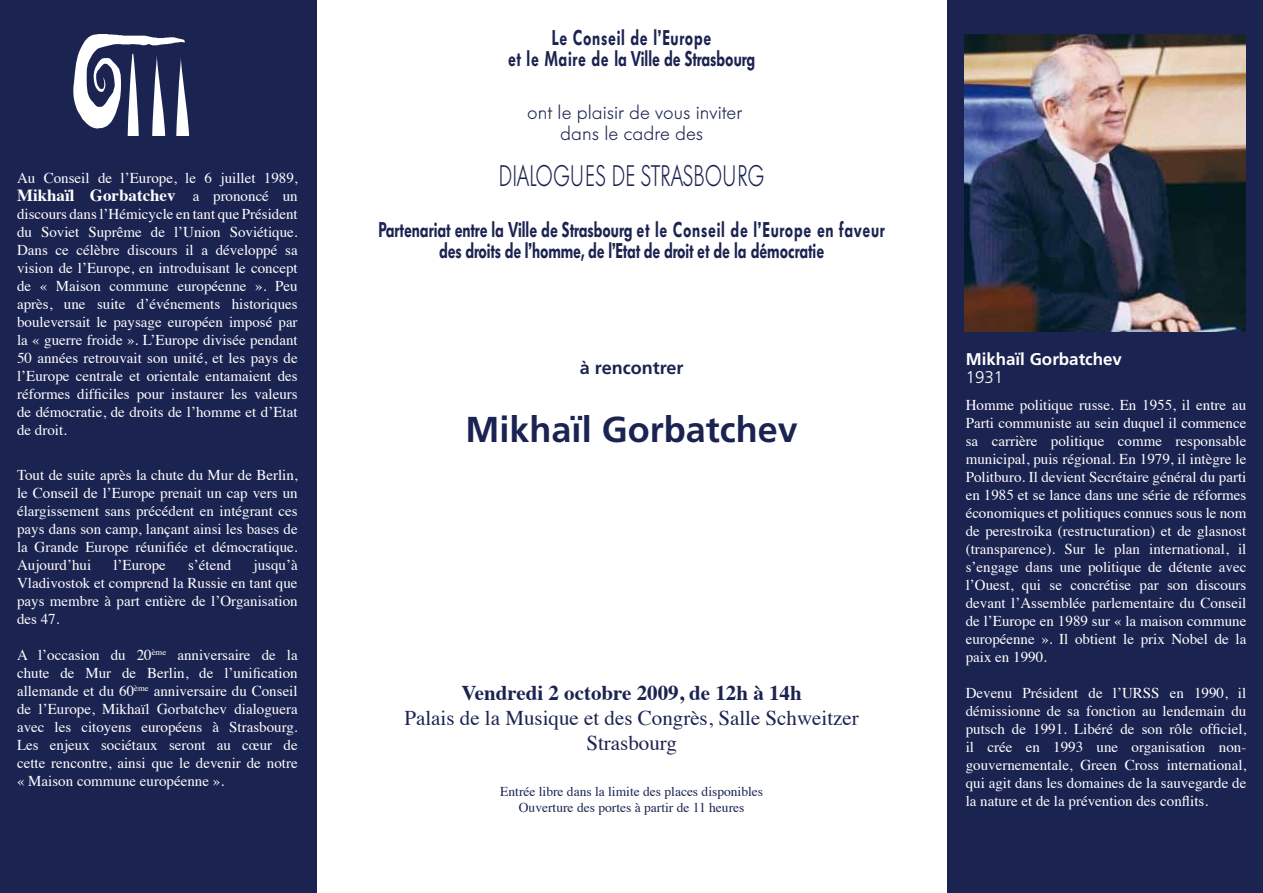
<style>
.page{position:relative;width:1263px;height:893px;background:#fff}
.page>*{position:absolute;margin:0;border:0;box-sizing:border-box;transform-origin:0 0}
.t1{font:700 36px "Frutiger";color:#1b2351}
.t2{font:300 29.55px "Futura BQ";color:#1b2351;scale:.71 1}
.t3{font:600 21.15px/21px "Futura BQ";color:#1b2351;text-align:center;scale:.71 1}
.t4{font:600 21.15px/21px "Futura BQ";letter-spacing:.03em;color:#1b2351;text-align:center;scale:.71 1}
.t5{font:21px/25.2px "Times";color:#1b2351;text-align:center}
.t6{font:700 21px "Times";color:#1b2351}
.t7{font:300 19.5px/21px "Futura BQ";color:#1b2351;text-align:center}
.t8{font:700 18px "Frutiger";color:#1b2351}
.t9{font:700 16.95px "Times";color:#fff}
.t10{font:700 16.95px "Frutiger";color:#fff}
.t11{font:300 16.95px "Frutiger";color:#fff}
.t12{font:15px/18px "Times";color:#fff;text-align:justify}
.t13{font:13.5px/16.2px "Times";color:#1b2351;text-align:center}
.s1{font-weight:400;font-size:15px}
</style>
<div class="page">
<div style="left:0;top:0;width:316px;height:893px;background:#1b2351"></div>
<div style="left:947px;top:0;width:316px;height:893px;background:#1b2351"></div>
<svg style="left:73px;top:34px;width:117px;height:102px"></svg>
<img style="left:964px;top:34px;width:281px;height:298px">
<p class="t12" style="left:17px;top:168px;width:282px">Au Conseil de l’Europe, le 6 juillet 1989,</p>
<p class="t9" style="left:17px;top:180px;width:282px">Mikhaïl Gorbatchev <span class="s1">a prononcé un</span></p>
<p class="t12" style="left:17px;top:204px;width:282px">discours dans l’Hémicycle en tant que Président du Soviet Suprême de l’Union Soviétique.<br>Dans ce célèbre discours il a développé sa vision de l’Europe, en introduisant le concept de « Maison commune européenne ». Peu après, une suite d’événements historiques bouleversait le paysage européen imposé par la « guerre froide ». L’Europe divisée pendant 50 années retrouvait son unité, et les pays de l’Europe centrale et orientale entamaient des réformes difficiles pour instaurer les valeurs de démocratie, de droits de l’homme et d’Etat de droit.</p>
<p class="t12" style="left:17px;top:465px;width:282px">Tout de suite après la chute du Mur de Berlin, le Conseil de l’Europe prenait un cap vers un élargissement sans précédent en intégrant ces pays dans son camp, lançant ainsi les bases de la Grande Europe réunifiée et démocratique.<br>Aujourd’hui</p>
<p class="t12" style="left:113px;top:555px;width:54px">l’Europe</p>
<p class="t12" style="left:188px;top:555px;width:45px">s’étend</p>
<p class="t12" style="left:17px;top:555px;width:282px;text-indent:236px">jusqu’à Vladivostok et comprend la Russie en tant que pays membre à part entière de l’Organisation des 47.</p>
<p class="t12" style="left:17px;top:645px;width:282px">A l’occasion du 20<sup>ème</sup> anniversaire de la chute de Mur de Berlin, de l’unification allemande et du 60<sup>ème</sup> anniversaire du Conseil de l’Europe, Mikhaïl Gorbatchev dialoguera avec les citoyens européens à Strasbourg.<br>Les enjeux sociétaux seront au cœur de cette rencontre, ainsi que le devenir de notre « Maison commune européenne ».</p>
<h3 class="t4" style="left:508px;top:27px;width:350px">Le Conseil de l’Europe<br>et le Maire de la Ville de Strasbourg</h3>
<h3 class="t7" style="left:527px;top:102px;width:216px">ont le plaisir de vous inviter dans le cadre des</h3>
<h2 class="t2" style="left:499px;top:159px;width:376px">DIALOGUES DE STRASBOURG</h2>
<h3 class="t3" style="left:378px;top:220px;width:715px">Partenariat entre la Ville de Strasbourg et le Conseil de l’Europe en faveur des droits de l’homme, de l’Etat de droit et de la démocratie</h3>
<p class="t8" style="left:580px;top:357px;width:105px">à rencontrer</p>
<h1 class="t1" style="left:466px;top:409px;width:334px">Mikhaïl Gorbatchev</h1>
<h3 class="t6" style="left:461px;top:673px;width:342px">Vendredi 2 octobre 2009, de 12h à 14h</h3>
<h3 class="t5" style="left:404px;top:704px;width:456px">Palais de la Musique et des Congrès, Salle Schweitzer<br>Strasbourg</h3>
<p class="t13" style="left:500px;top:782px;width:264px">Entrée libre dans la limite des places disponibles<br>Ouverture des portes à partir de 11 heures</p>
<p class="t10" style="left:966px;top:349px;width:158px">Mikhaïl Gorbatchev</p>
<p class="t11" style="left:966px;top:368px;width:39px">1931</p>
<p class="t12" style="left:966px;top:394px;width:282px">Homme politique russe. En 1955, il entre au Parti communiste au sein duquel il commence sa carrière politique comme responsable municipal, puis régional. En 1979, il intègre le Politburo. Il devient Secrétaire général du parti en 1985 et se lance dans une série de réformes économiques et politiques connues sous le nom de perestroika (restructuration) et de glasnost (transparence). Sur le plan international, il s’engage dans une politique de détente avec l’Ouest, qui se concrétise par son discours devant l’Assemblée parlementaire du Conseil de l’Europe en 1989 sur « la maison commune européenne ». Il obtient le prix Nobel de la paix en 1990.</p>
<p class="t12" style="left:966px;top:682px;width:282px">Devenu Président de l’URSS en 1990, il démissionne de sa fonction au lendemain du putsch de 1991. Libéré de son rôle officiel, il crée en 1993 une organisation non&shy;gouvernementale, Green Cross international, qui agit dans les domaines de la sauvegarde de la nature et de la prévention des conflits.</p>
</div>
